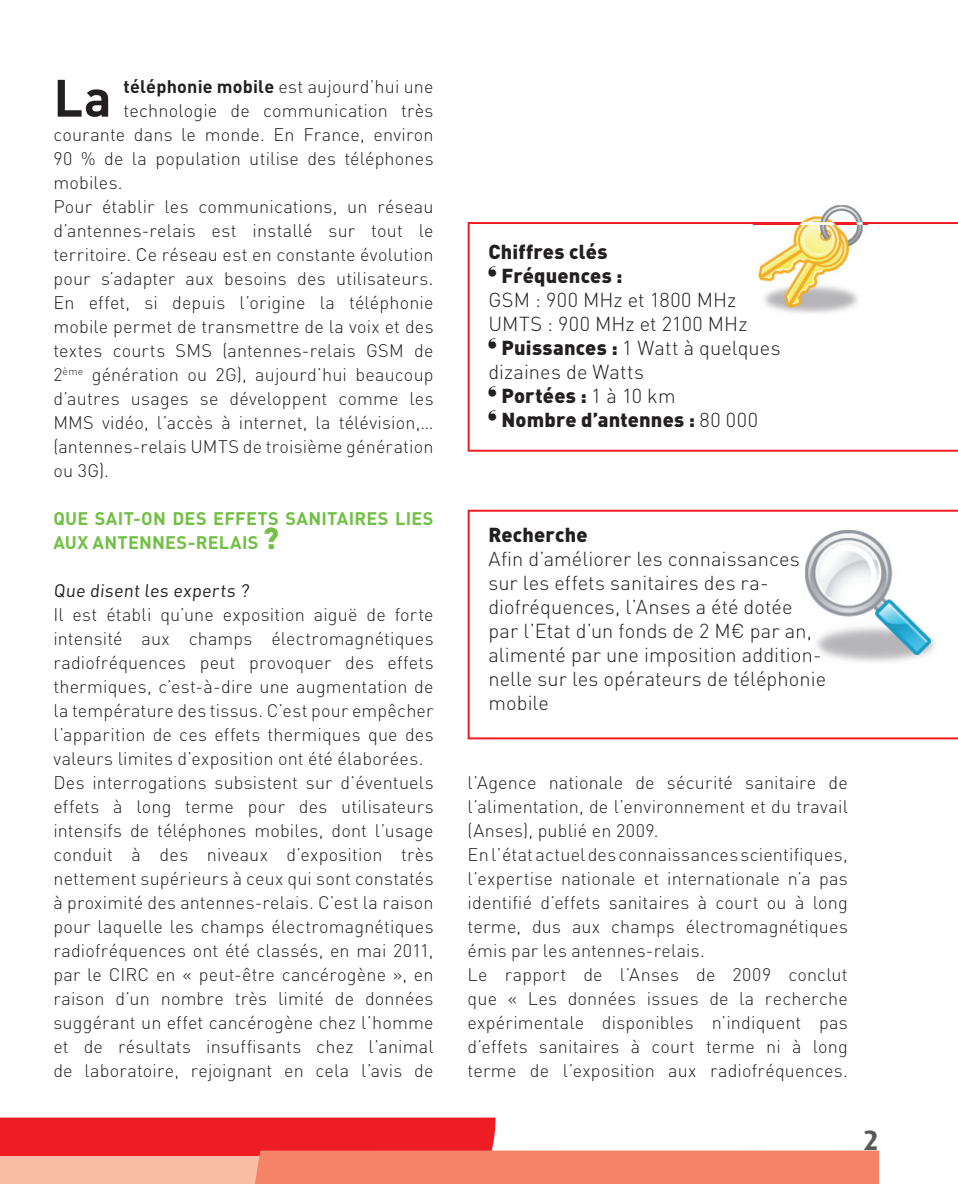
<style>
.page{position:relative;width:958px;height:1184px;background:#fff}
.page>*{position:absolute;margin:0;border:0;box-sizing:border-box;transform-origin:0 0}
.t1{font:700 51.8px "DIN";color:#231f20}
.t2{font:700 28px "Dax";color:#57585a}
.t3{font:300 20px/24px "DIN";letter-spacing:.005em;color:#231f20}
.t4{font:900 20px/24px "DIN";letter-spacing:.01em;color:#231f20}
.t5{font:300 18px/24px "DIN";letter-spacing:.01em;color:#231f20}
.t6{font:700 18px/24px "DIN";letter-spacing:.015em;color:#71bf44}
.t7{font:18px "DIN";color:#231f20}
.s1{font-weight:700}
.s2{font-weight:900;font-size:30px}
.s3{font-weight:900}
.s4{font-weight:300}
</style>
<div class="page">
<svg style="left:467px;top:510px;width:490px;height:229px"></svg>
<svg style="left:467px;top:222px;width:490px;height:230px"></svg>
<img style="left:752px;top:205px;width:115px;height:109px">
<img style="left:752px;top:222px;width:115px;height:2px">
<img style="left:795px;top:520px;width:144px;height:144px">
<img style="left:795px;top:551px;width:4px;height:15px">
<img style="left:795px;top:624px;width:16px;height:19px">
<img style="left:795px;top:647px;width:24px;height:17px">
<svg style="left:0;top:1117px;width:878px;height:67px"></svg>
<svg style="left:488px;top:265px;width:8px;height:11px"></svg>
<svg style="left:488px;top:337px;width:8px;height:11px"></svg>
<svg style="left:488px;top:385px;width:8px;height:11px"></svg>
<svg style="left:488px;top:409px;width:8px;height:11px"></svg>
<h1 class="t1" style="left:53px;top:64px;width:60px">La</h1>
<p class="t5" style="left:124px;top:74px;width:311px"><span class="s1">téléphonie mobile</span> est aujourd’hui une</p>
<p class="t5" style="left:124px;top:98px;width:311px">technologie de communication très</p>
<p class="t5" style="left:53px;top:122px;width:381px">courante dans le monde. En France, environ</p>
<p class="t5" style="left:53px;top:146px;width:381px">90 % de la population utilise des téléphones</p>
<p class="t5" style="left:53px;top:170px;width:71px">mobiles.</p>
<p class="t5" style="left:53px;top:194px;width:381px">Pour établir les communications, un réseau</p>
<p class="t5" style="left:53px;top:218px;width:381px">d’antennes-relais est installé sur tout le</p>
<p class="t5" style="left:53px;top:242px;width:381px">territoire. Ce réseau est en constante évolution</p>
<p class="t5" style="left:53px;top:266px;width:381px">pour s’adapter aux besoins des utilisateurs.</p>
<p class="t5" style="left:53px;top:290px;width:381px">En effet, si depuis l’origine la téléphonie</p>
<p class="t5" style="left:53px;top:314px;width:381px">mobile permet de transmettre de la voix et des</p>
<p class="t5" style="left:53px;top:338px;width:381px">textes courts SMS (antennes-relais GSM de</p>
<p class="t5" style="left:53px;top:362px;width:381px">2<sup>ème</sup> génération ou 2G), aujourd’hui beaucoup</p>
<p class="t5" style="left:53px;top:386px;width:381px">d’autres usages se développent comme les</p>
<p class="t5" style="left:53px;top:410px;width:381px">MMS vidéo, l’accès à internet, la télévision,…</p>
<p class="t5" style="left:53px;top:434px;width:381px">(antennes-relais UMTS de troisième génération</p>
<p class="t5" style="left:53px;top:458px;width:57px">ou 3G).</p>
<p class="t6" style="left:53px;top:505px;width:381px">QUE SAIT-ON DES EFFETS SANITAIRES LIES<br>AUX ANTENNES-RELAIS <span class="s2">?</span></p>
<p class="t7" style="left:53px;top:579px;width:199px">Que disent les experts ?</p>
<p class="t5" style="left:53px;top:602px;width:381px">Il est établi qu’une exposition aiguë de forte intensité aux champs électromagnétiques radiofréquences peut provoquer des effets thermiques, c’est-à-dire une augmentation de la température des tissus. C’est pour empêcher l’apparition de ces effets thermiques que des valeurs limites d’exposition ont été élaborées.<br>Des interrogations subsistent sur d’éventuels effets à long terme pour des utilisateurs intensifs de téléphones mobiles, dont l’usage conduit à des niveaux d’exposition très nettement supérieurs à ceux qui sont constatés à proximité des antennes-relais. C’est la raison pour laquelle les champs électromagnétiques radiofréquences ont été classés, en mai 2011, par le CIRC en « peut-être cancérogène », en raison d’un nombre très limité de données suggérant un effet cancérogène chez l’homme et de résultats insuffisants chez l’animal de laboratoire, rejoignant en cela l’avis de</p>
<p class="t4" style="left:501px;top:238px;width:122px;text-indent:-13px">Chiffres clés<br>Fréquences :</p>
<p class="t3" style="left:488px;top:287px;width:249px">GSM : 900 MHz et 1800 MHz</p>
<p class="t3" style="left:488px;top:311px;width:260px">UMTS : 900 MHz et 2100 MHz</p>
<p class="t3" style="left:501px;top:335px;width:280px"><span class="s3">Puissances :</span> 1 Watt à quelques</p>
<p class="t3" style="left:488px;top:359px;width:157px">dizaines de Watts</p>
<p class="t4" style="left:501px;top:382px;width:175px">Portées : <span class="s4">1 à 10 km</span></p>
<p class="t4" style="left:501px;top:406px;width:258px">Nombre d’antennes : <span class="s4">80 000</span></p>
<p class="t4" style="left:488px;top:522px;width:101px">Recherche</p>
<p class="t3" style="left:488px;top:547px;width:339px">Afin d’améliorer les connaissances sur les effets sanitaires des ra&shy;diofréquences, l’Anses a été dotée par l’Etat d’un fonds de 2 M€ par an, alimenté par une imposition addition&shy;nelle sur les opérateurs de téléphonie mobile</p>
<p class="t5" style="left:467px;top:770px;width:381px">l’Agence nationale de sécurité sanitaire de l’alimentation, de l’environnement et du travail (Anses), publié en 2009.<br>En l’état actuel des connaissances scientifiques, l’expertise nationale et internationale n’a pas identifié d’effets sanitaires à court ou à long terme, dus aux champs électromagnétiques émis par les antennes-relais.<br>Le rapport de l’Anses de 2009 conclut que « Les données issues de la recherche expérimentale disponibles n’indiquent pas d’effets sanitaires à court terme ni à long terme de l’exposition aux radiofréquences.</p>
<h2 class="t2" style="left:862px;top:1124px;width:17px">2</h2>
</div>
